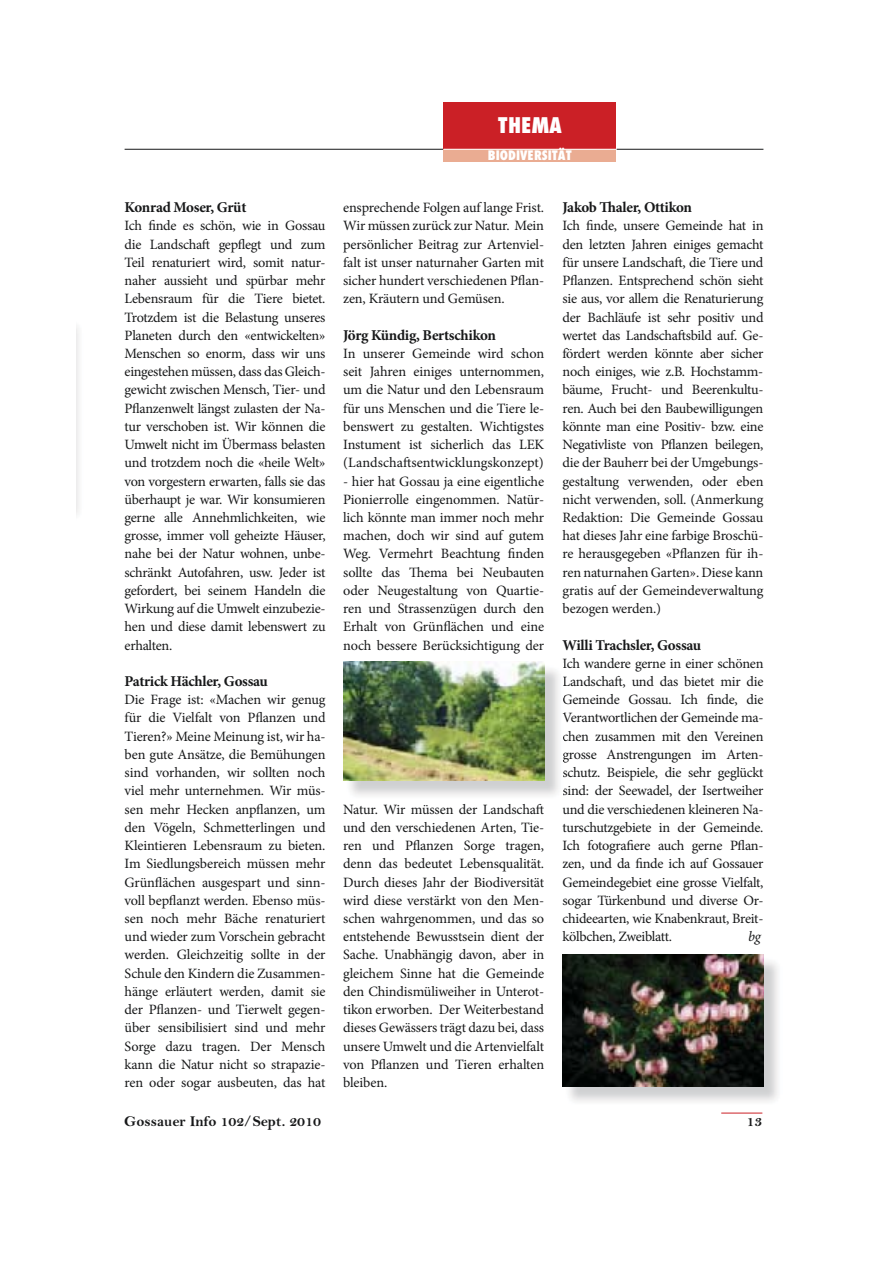
<style>
.page{position:relative;width:893px;height:1263px;background:#fff}
.page>*{position:absolute;margin:0;border:0;box-sizing:border-box;transform-origin:0 0}
.t1{font:800 condensed 21px "Futura";color:#fff}
.t2{font:700 15px "Minion Pro";letter-spacing:-.02em;color:#171819}
.t3{font:15px "Bell MT Bold";color:#171819}
.t4{font:14.25px/18.3px "Minion Pro";letter-spacing:-.01em;color:#171819;text-align:justify}
.t5{font:italic 14.25px "Minion Pro";color:#171819}
.t6{font:800 condensed 12.75px "Futura";color:#fff}
</style>
<div class="page">
<hr style="left:125px;top:149px;width:318px;height:1px;background:#171819">
<hr style="left:616px;top:149px;width:147px;height:1px;background:#171819">
<hr style="left:721px;top:1113px;width:41px;height:1px;background:#cb2026">
<div style="left:443px;top:102px;width:173px;height:47px;background:#cb2026"></div>
<div style="left:443px;top:149px;width:173px;height:13px;background:#eaac92"></div>
<hr style="left:443px;top:149px;width:173px;height:1px;background:#fff">
<img style="left:569px;top:956px;width:209px;height:146px">
<img style="left:562px;top:955px;width:201px;height:132px">
<img style="left:345px;top:663px;width:214px;height:133px">
<svg style="left:563px;top:753px;width:1px;height:43px"></svg>
<img style="left:343px;top:662px;width:201px;height:118px">
<p class="t2" style="left:125px;top:201px;width:123px">Konrad Moser, Grüt</p>
<p class="t4" style="left:125px;top:218px;width:202px">Ich finde es schön, wie in Gossau die Landschaft gepflegt und zum Teil renaturiert wird, somit natur&shy;naher aussieht und spürbar mehr Lebensraum für die Tiere bietet.<br>Trotzdem ist die Belastung unseres Planeten durch den «entwickelten» Menschen so enorm, dass wir uns eingestehen müssen, dass das Gleich&shy;gewicht zwischen Mensch, Tier- und Pflanzenwelt längst zulasten der Na&shy;tur verschoben ist. Wir können die Umwelt nicht im Übermass belasten und trotzdem noch die «heile Welt» von vorgestern erwarten, falls sie das überhaupt je war. Wir konsumieren gerne alle Annehmlichkeiten, wie grosse, immer voll geheizte Häuser, nahe bei der Natur wohnen, unbe&shy;schränkt Autofahren, usw. Jeder ist gefordert, bei seinem Handeln die Wirkung auf die Umwelt einzubezie&shy;hen und diese damit lebenswert zu erhalten.</p>
<p class="t2" style="left:125px;top:675px;width:145px">Patrick Hächler, Gossau</p>
<p class="t4" style="left:125px;top:692px;width:202px">Die Frage ist: «Machen wir genug für die Vielfalt von Pflanzen und Tieren?» Meine Meinung ist, wir ha&shy;ben gute Ansätze, die Bemühungen sind vorhanden, wir sollten noch viel mehr unternehmen. Wir müs&shy;sen mehr Hecken anpflanzen, um den Vögeln, Schmetterlingen und Kleintieren Lebensraum zu bieten.<br>Im Siedlungsbereich müssen mehr Grünflächen ausgespart und sinn&shy;voll bepflanzt werden. Ebenso müs&shy;sen noch mehr Bäche renaturiert und wieder zum Vorschein gebracht werden. Gleichzeitig sollte in der Schule den Kindern die Zusammen&shy;hänge erläutert werden, damit sie der Pflanzen- und Tierwelt gegen&shy;über sensibilisiert sind und mehr Sorge dazu tragen. Der Mensch kann die Natur nicht so strapazie&shy;ren oder sogar ausbeuten, das hat</p>
<h1 class="t1" style="left:498px;top:117px;width:65px">THEMA</h1>
<p class="t6" style="left:488px;top:150px;width:85px">BIODIVERSITÄT</p>
<p class="t4" style="left:343px;top:200px;width:202px">ensprechende Folgen auf lange Frist.<br>Wir müssen zurück zur Natur. Mein persönlicher Beitrag zur Artenviel&shy;falt ist unser naturnaher Garten mit sicher hundert verschiedenen Pflan&shy;zen, Kräutern und Gemüsen.</p>
<p class="t2" style="left:343px;top:329px;width:154px">Jörg Kündig, Bertschikon</p>
<p class="t4" style="left:343px;top:345px;width:202px">In unserer Gemeinde wird schon seit Jahren einiges unternommen, um die Natur und den Lebensraum für uns Menschen und die Tiere le&shy;benswert zu gestalten. Wichtigstes Instument ist sicherlich das LEK (Landschaftsentwicklungskonzept)</p>
<p class="t4" style="left:343px;top:473px;width:202px">- hier hat Gossau ja eine eigentliche Pionierrolle eingenommen. Natür&shy;lich könnte man immer noch mehr machen, doch wir sind auf gutem Weg. Vermehrt Beachtung finden sollte das Thema bei Neubauten oder Neugestaltung von Quartie&shy;ren und Strassenzügen durch den Erhalt von Grünflächen und eine noch bessere Berücksichtigung der</p>
<p class="t4" style="left:343px;top:801px;width:202px">Natur. Wir müssen der Landschaft und den verschiedenen Arten, Tie&shy;ren und Pflanzen Sorge tragen, denn das bedeutet Lebensqualität.<br>Durch dieses Jahr der Biodiversität wird diese verstärkt von den Men&shy;schen wahrgenommen, und das so entstehende Bewusstsein dient der Sache. Unabhängig davon, aber in gleichem Sinne hat die Gemeinde den Chindismüliweiher in Unterot&shy;tikon erworben. Der Weiterbestand dieses Gewässers trägt dazu bei, dass unsere Umwelt und die Artenvielfalt von Pflanzen und Tieren erhalten bleiben.</p>
<p class="t2" style="left:562px;top:201px;width:131px">Jakob Thaler, Ottikon</p>
<p class="t4" style="left:562px;top:218px;width:202px">Ich finde, unsere Gemeinde hat in den letzten Jahren einiges gemacht für unsere Landschaft, die Tiere und Pflanzen. Entsprechend schön sieht sie aus, vor allem die Renaturierung der Bachläufe ist sehr positiv und wertet das Landschaftsbild auf. Ge&shy;fördert werden könnte aber sicher noch einiges, wie z.B. Hochstamm&shy;bäume, Frucht- und Beerenkultu&shy;ren. Auch bei den Baubewilligungen könnte man eine Positiv- bzw. eine Negativliste von Pflanzen beilegen, die der Bauherr bei der Umgebungs&shy;gestaltung verwenden, oder eben nicht verwenden, soll. (Anmerkung Redaktion: Die Gemeinde Gossau hat dieses Jahr eine farbige Broschü&shy;re herausgegeben «Pflanzen für ih&shy;ren naturnahen Garten». Diese kann gratis auf der Gemeindeverwaltung bezogen werden.)</p>
<p class="t2" style="left:562px;top:639px;width:140px">Willi Trachsler, Gossau</p>
<p class="t4" style="left:562px;top:655px;width:202px">Ich wandere gerne in einer schönen Landschaft, und das bietet mir die Gemeinde Gossau. Ich finde, die Verantwortlichen der Gemeinde ma&shy;chen zusammen mit den Vereinen grosse Anstrengungen im Arten&shy;schutz. Beispiele, die sehr geglückt sind: der Seewadel, der Isertweiher und die verschiedenen kleineren Na&shy;turschutzgebiete in der Gemeinde.<br>Ich fotografiere auch gerne Pflan&shy;zen, und da finde ich auf Gossauer Gemeindegebiet eine grosse Vielfalt, sogar Türkenbund und diverse Or&shy;chideearten, wie Knabenkraut, Breit&shy;kölbchen, Zweiblatt.</p>
<p class="t5" style="left:748px;top:928px;width:14px">bg</p>
<p class="t3" style="left:124px;top:1112px;width:198px">Gossauer Info 102/Sept. 2010</p>
<p class="t3" style="left:746px;top:1112px;width:17px">13</p>
</div>
